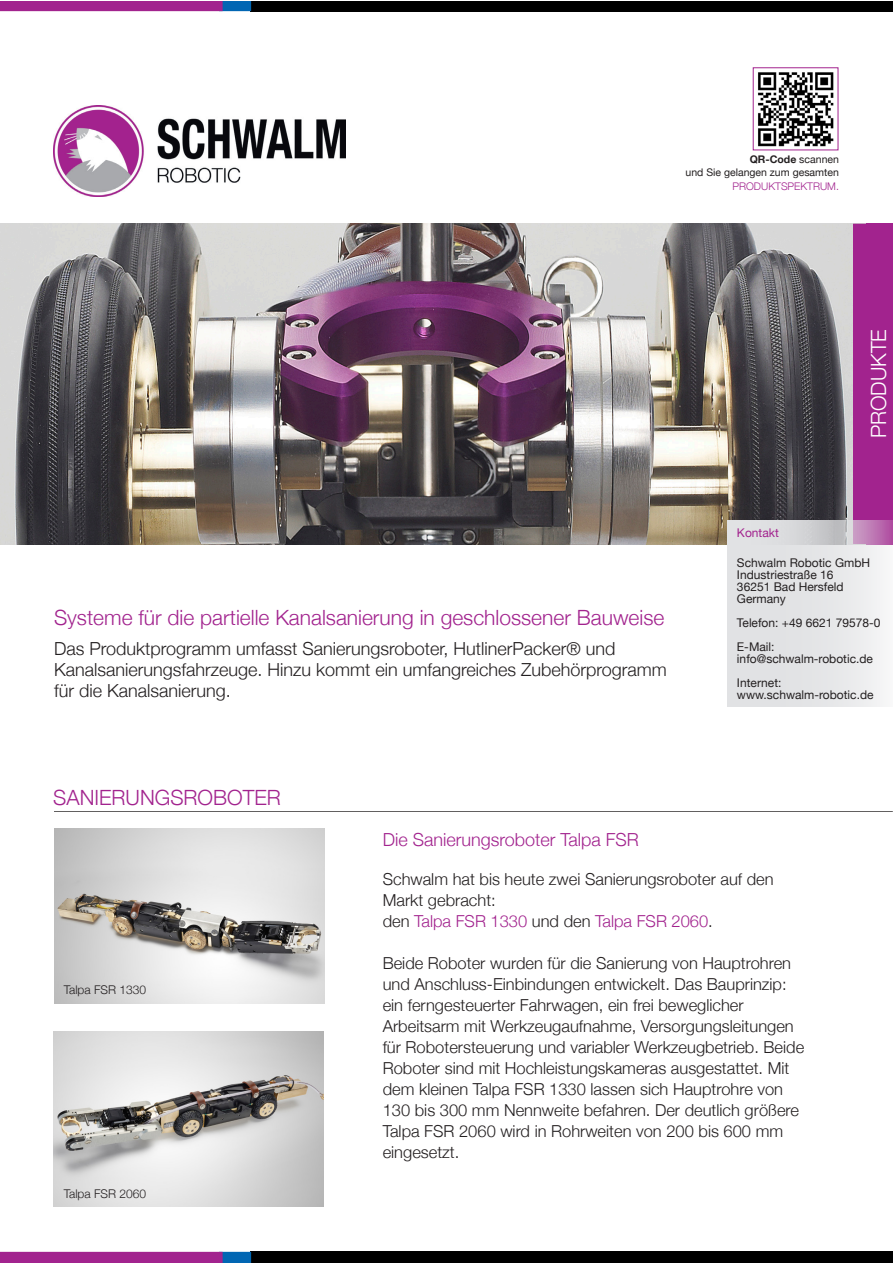
<style>
.page{position:relative;width:893px;height:1263px;background:#fff}
.page>*{position:absolute;margin:0;border:0;box-sizing:border-box;transform-origin:0 0}
.t1{font:300 21px "Helvetica Neue";color:#a2238e}
.t2{font:300 21px "Helvetica Neue";color:#fff}
.t3{font:300 18px/21px "Helvetica Neue";color:#231f20}
.t4{font:300 18px "Helvetica Neue";color:#a2238e}
.t5{font:300 16.5px/21px "Helvetica Neue";color:#231f20}
.t6{font:12px/12px "Helvetica Neue";color:#231f20}
.t7{font:300 12px "Helvetica Neue";color:#231f20}
.t8{font:12px "Helvetica Neue";color:#a2238e}
.t9{font:10.5px/13.5px "Helvetica Neue";color:#231f20;text-align:right}
.t10{font:300 10.5px "Helvetica Neue";color:#a2238e}
.s1{font-weight:700}
.s2{color:#a2238e}
</style>
<div class="page">
<div style="left:250px;top:1px;width:642px;height:10px;background:#000"></div>
<svg style="left:0;top:1px;width:251px;height:10px;background:#8f2a92"></svg>
<img style="left:54px;top:828px;width:271px;height:175px">
<img style="left:0;top:223px;width:866px;height:321px">
<hr style="left:54px;top:811px;width:838px;height:1px;background:#231f20">
<div style="left:853px;top:224px;width:13px;height:297px;background:#a2238e"></div>
<div style="left:866px;top:223px;width:26px;height:321px;background:#a2238e"></div>
<svg style="left:727px;top:521px;width:165px;height:186px;background:#e3e2e5"></svg>
<img style="left:53px;top:105px;width:293px;height:92px">
<div style="left:250px;top:1252px;width:642px;height:11px;background:#000"></div>
<svg style="left:0;top:1252px;width:251px;height:11px;background:#8f2a92"></svg>
<img style="left:53px;top:1031px;width:271px;height:176px">
<img style="left:758px;top:72px;width:76px;height:75px">
<p class="t9" style="left:685px;top:152px;width:155px"><span class="s1">QR-Code</span> scannen<br>und Sie gelangen zum gesamten</p>
<p class="t10" style="left:733px;top:179px;width:108px">PRODUKTSPEKTRUM.</p>
<p class="t1" style="left:54px;top:604px;width:612px">Systeme für die partielle Kanalsanierung in geschlossener Bauweise</p>
<p class="t3" style="left:54px;top:637px;width:614px">Das Produktprogramm umfasst Sanierungsroboter, HutlinerPacker® und<br>Kanalsanierungsfahrzeuge. Hinzu kommt ein umfangreiches Zubehörprogramm für die Kanalsanierung.</p>
<p class="t1" style="left:53px;top:785px;width:229px">SANIERUNGSROBOTER</p>
<p class="t2" style="left:866px;top:438px;width:111px;rotate:-90deg">PRODUKTE</p>
<p class="t8" style="left:737px;top:526px;width:43px">Kontakt</p>
<p class="t6" style="left:737px;top:557px;width:135px">Schwalm Robotic GmbH<br>Industriestraße 16<br>36251 Bad Hersfeld<br>Germany</p>
<p class="t6" style="left:737px;top:611px;width:145px;line-height:24px">Telefon: +49 6621 79578-0<br>E-Mail:</p>
<p class="t6" style="left:737px;top:647px;width:138px;line-height:24px">info@schwalm-robotic.de<br>Internet:</p>
<p class="t6" style="left:737px;top:689px;width:138px">www.schwalm-robotic.de</p>
<p class="t7" style="left:64px;top:983px;width:84px">Talpa FSR 1330</p>
<p class="t7" style="left:64px;top:1186px;width:84px">Talpa FSR 2060</p>
<p class="t4" style="left:383px;top:828px;width:258px">Die Sanierungsroboter Talpa FSR</p>
<p class="t5" style="left:383px;top:868px;width:392px">Schwalm hat bis heute zwei Sanierungsroboter auf den<br>Markt gebracht:<br>den <span class="s2">Talpa FSR 1330</span> und den <span class="s2">Talpa FSR 2060</span>.</p>
<p class="t5" style="left:383px;top:952px;width:423px">Beide Roboter wurden für die Sanierung von Hauptrohren und Anschluss-Einbindungen entwickelt. Das Bauprinzip: ein ferngesteuerter Fahrwagen, ein frei beweglicher Arbeitsarm mit Werkzeugaufnahme, Versorgungsleitungen für Robotersteuerung und variabler Werkzeugbetrieb. Beide Roboter sind mit Hochleistungskameras ausgestattet. Mit dem kleinen Talpa FSR 1330 lassen sich Hauptrohre von 130 bis 300 mm Nennweite befahren. Der deutlich größere Talpa FSR 2060 wird in Rohrweiten von 200 bis 600 mm eingesetzt.</p>
</div>
